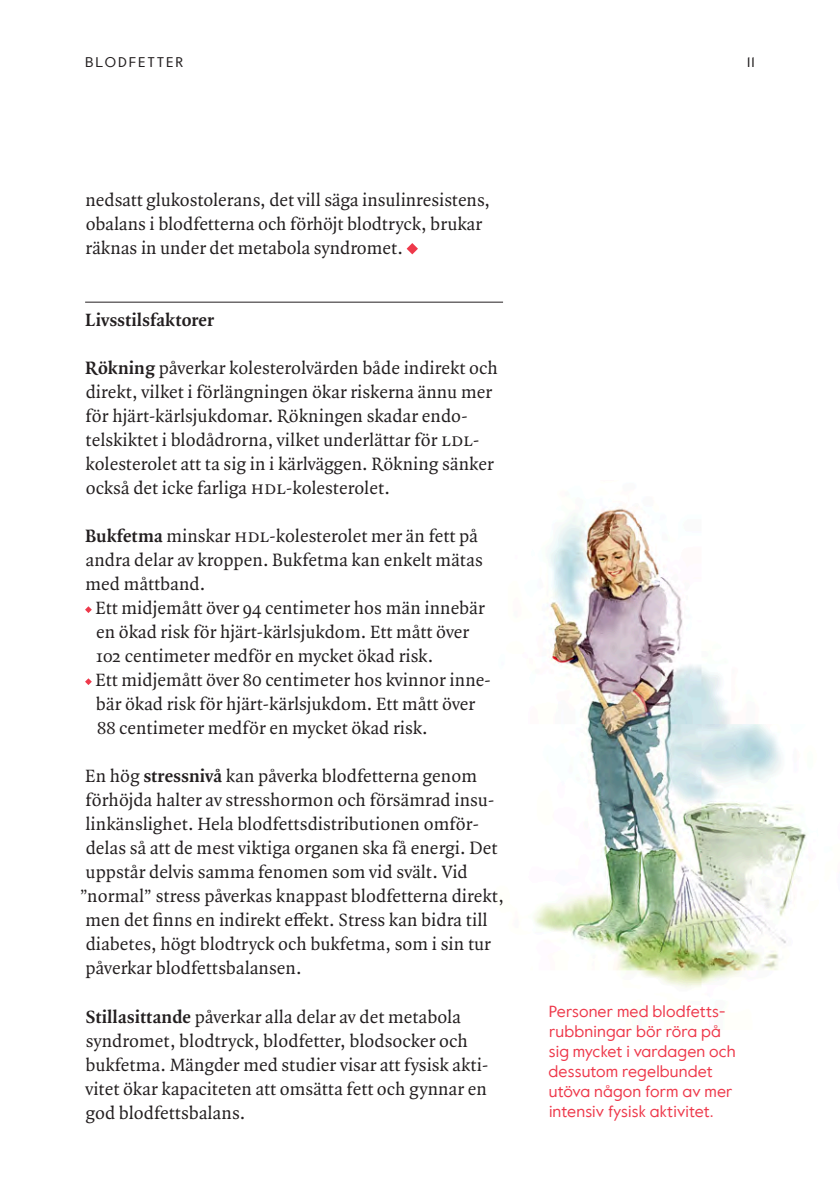
<style>
.page{position:relative;width:840px;height:1191px;background:#fff}
.page>*{position:absolute;margin:0;border:0;box-sizing:border-box;transform-origin:0 0}
.Body{font:19px/24px "Quadraat Pro";letter-spacing:.005em;color:#231f20}
.Mellanrubrik{font:700 19px "Quadraat Pro";letter-spacing:.005em;color:#231f20}
.Bildtext{font:16px/20px "Value";letter-spacing:.01em;color:#ee394b}
.t1{font:14px "Value";letter-spacing:.14em;color:#231f20}
.s1{font-weight:700}
.s2{font-size:17.2px}
.s3{font-size:20.8px}
</style>
<div class="page">
<img style="left:533px;top:506px;width:273px;height:482px">
<hr style="left:85px;top:302px;width:418px;height:1px;background:#231f20">
<svg style="left:406px;top:243px;width:11px;height:11px"></svg>
<svg style="left:85px;top:606px;width:7px;height:7px"></svg>
<svg style="left:85px;top:678px;width:7px;height:7px"></svg>
<p class="t1" style="left:85px;top:52px;width:100px">BLODFETTER</p>
<p class="t1" style="left:746px;top:52px;width:9px">11</p>
<p class="Body" style="left:85px;top:188px;width:406px">nedsatt glukostolerans, det vill säga insulinresistens, obalans i blodfetterna och förhöjt blodtryck, brukar räknas in under det metabola syndromet.</p>
<p class="Mellanrubrik" style="left:85px;top:307px;width:130px">Livsstilsfaktorer</p>
<p class="Body" style="left:85px;top:356px;width:413px"><span class="s1">Rökning</span> påverkar kolesterolvärden både indirekt och direkt, vilket i förlängningen ökar riskerna ännu mer för hjärt-kärlsjukdomar. Rökningen skadar endo&shy;telskiktet i blodådrorna, vilket underlättar för LDL&shy;kolesterolet att ta sig in i kärlväggen. Rökning sänker också det icke farliga HDL-kolesterolet.</p>
<p class="Body" style="left:85px;top:524px;width:399px"><span class="s1">Bukfetma</span> minskar HDL-kolesterolet mer än fett på andra delar av kroppen. Bukfetma kan enkelt mätas med måttband.</p>
<p class="Body" style="left:95px;top:596px;width:390px">Ett midjemått över 94 centimeter hos män innebär en ökad risk för hjärt-kärlsjukdom. Ett mått över</p>
<p class="Body" style="left:96px;top:644px;width:339px">102 centimeter medför en mycket ökad risk.</p>
<p class="Body" style="left:95px;top:668px;width:396px">Ett midjemått över <span class="s2">8</span><span class="s3">0</span> centimeter hos kvinnor inne&shy;bär ökad risk för hjärt-kärlsjukdom. Ett mått över</p>
<p class="Body" style="left:97px;top:716px;width:332px"><span class="s2">88</span> centimeter medför en mycket ökad risk.</p>
<p class="Body" style="left:85px;top:764px;width:393px">En hög <span class="s1">stressnivå</span> kan påverka blodfetterna genom</p>
<p class="Body" style="left:85px;top:788px;width:410px">förhöjda halter av stresshormon och försämrad insu-</p>
<p class="Body" style="left:85px;top:812px;width:395px">linkänslighet. Hela blodfettsdistributionen omför-</p>
<p class="Body" style="left:86px;top:836px;width:413px">delas så att de mest viktiga organen ska få energi. Det</p>
<p class="Body" style="left:85px;top:860px;width:383px">uppstår delvis samma fenomen som vid svält. Vid</p>
<p class="Body" style="left:80px;top:884px;width:425px">”normal” stress påverkas knappast blodfetterna direkt,</p>
<p class="Body" style="left:85px;top:908px;width:403px">men det finns en indirekt effekt. Stress kan bidra till</p>
<p class="Body" style="left:86px;top:932px;width:406px">diabetes, högt blodtryck och bukfetma, som i sin tur</p>
<p class="Body" style="left:85px;top:956px;width:217px">påverkar blodfettsbalansen.</p>
<p class="Body" style="left:85px;top:1004px;width:404px"><span class="s1">Stillasittande</span> påverkar alla delar av det metabola syndromet, blodtryck, blodfetter, blodsocker och bukfetma. Mängder med studier visar att fysisk akti&shy;vitet ökar kapaciteten att omsätta fett och gynnar en god blodfettsbalans.</p>
<p class="Bildtext" style="left:548px;top:1001px;width:189px">Personer med blodfetts&shy;rubbningar bör röra på sig mycket i vardagen och dessutom regelbundet utöva någon form av mer intensiv fysisk aktivitet.</p>
</div>
